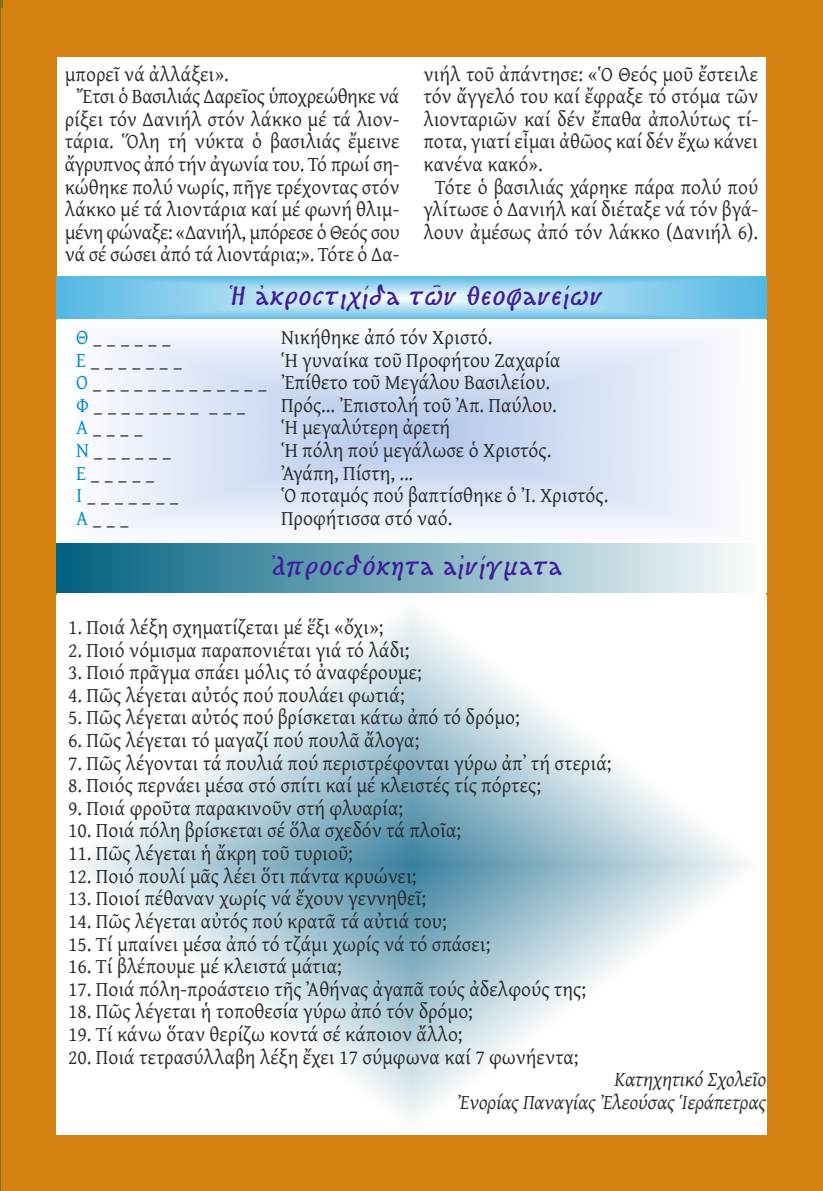
<style>
.page{position:relative;width:823px;height:1191px;background:#fff}
.page>*{position:absolute;margin:0;border:0;box-sizing:border-box;transform-origin:0 0}
.t1{font:italic 700 23.4px "KS Bouletee";letter-spacing:.1em;color:#401c9b}
.t2{font:21px/22.6px "Gentium";color:#272627;scale:.95 1}
.t3{font:italic 21px/22.6px "Gentium";color:#272627;text-align:right;scale:.95 1}
.t4{font:21px "Gentium";letter-spacing:-.025em;color:#272627;scale:.95 1}
.t5{font:21px "Gentium";letter-spacing:-.02em;color:#272627;scale:.95 1}
.s1{color:#0085cc}
</style>
<div class="page">
<div style="left:0;top:2px;width:8px;height:1189px;background:#806f1d"></div>
<div style="left:1px;top:8px;width:56px;height:1183px;background:#d58213"></div>
<div style="left:3px;top:0;width:819px;height:57px;background:#d58213"></div>
<div style="left:765px;top:2px;width:57px;height:1189px;background:#d58213"></div>
<div style="left:44px;top:1134px;width:778px;height:57px;background:#d58213"></div>
<svg style="left:57px;top:277px;width:708px;height:42px"></svg>
<svg style="left:101px;top:334px;width:620px;height:197px"></svg>
<img style="left:77px;top:610px;width:670px;height:511px">
<div style="left:57px;top:543px;width:708px;height:49px;background:linear-gradient(to right,#016280,#fbfdfd)"></div>
<p class="t2" style="left:65px;top:62px;width:174px">μπορεῖ νά ἀλλάξει».</p>
<p class="t5" style="left:76px;top:84px;width:341px">Ἔτσι ὁ Βασιλιάς ∆αρεῖος ὑποχρεώθηκε νά</p>
<p class="t2" style="left:65px;top:107px;width:353px">ρίξει τόν ∆ανιήλ στόν λάκκο μέ τά λιον-</p>
<p class="t2" style="left:65px;top:130px;width:353px">τάρια. Ὅλη τή νύκτα ὁ βασιλιάς ἔμεινε</p>
<p class="t2" style="left:65px;top:152px;width:353px">ἄγρυπνος ἀπό τήν ἀγωνία του. Τό πρωί ση-</p>
<p class="t2" style="left:65px;top:175px;width:353px">κώθηκε πολύ νωρίς, πῆγε τρέχοντας στόν</p>
<p class="t2" style="left:65px;top:198px;width:353px">λάκκο μέ τά λιοντάρια καί μέ φωνή θλιμ-</p>
<p class="t4" style="left:65px;top:219px;width:353px">μένη φώναξε: «∆ανιήλ, μπόρεσε ὁ Θεός σου</p>
<p class="t2" style="left:65px;top:243px;width:353px">νά σέ σώσει ἀπό τά λιοντάρια;». Τότε ὁ ∆α-</p>
<p class="t2" style="left:423px;top:62px;width:353px">νιήλ τοῦ ἀπάντησε: «Ὁ Θεός μοῦ ἔστειλε</p>
<p class="t2" style="left:423px;top:85px;width:353px">τόν ἄγγελό του καί ἔφραξε τό στόμα τῶν</p>
<p class="t2" style="left:423px;top:107px;width:353px">λιονταριῶν καί δέν ἔπαθα ἀπολύτως τί-</p>
<p class="t2" style="left:423px;top:130px;width:353px">ποτα, γιατί εἶμαι ἀθῶος καί δέν ἔχω κάνει</p>
<p class="t2" style="left:423px;top:152px;width:127px">κανένα κακό».</p>
<p class="t2" style="left:434px;top:175px;width:341px">Τότε ὁ βασιλιάς χάρηκε πάρα πολύ πού</p>
<p class="t2" style="left:423px;top:198px;width:353px">γλίτωσε ὁ ∆ανιήλ καί διέταξε νά τόν βγά-</p>
<p class="t2" style="left:423px;top:220px;width:353px">λουν ἀμέσως ἀπό τόν λάκκο (∆ανιήλ 6).</p>
<p class="t1" style="left:232px;top:285px;width:371px">Ἡ ἀκροστιχίδα τ῵ν Θεοφανείων</p>
<p class="t2" style="left:76px;top:325px;width:101px"><span class="s1">Θ</span>______</p>
<p class="t2" style="left:281px;top:325px;width:224px">Νικήθηκε ἀπό τόν Χριστό.</p>
<p class="t2" style="left:76px;top:348px;width:113px"><span class="s1">E</span>_______</p>
<p class="t2" style="left:76px;top:348px;width:511px;text-indent:205px">Ἡ γυναίκα τοῦ Προφήτου Ζαχαρία<br><span class="s1">O</span> _ _ _ _ _ _ _ _ _ _ _ _ _ Ἐπίθετο τοῦ Μεγάλου Βασιλείου.<br><span class="s1">Φ</span>________ ___</p>
<p class="t2" style="left:281px;top:393px;width:291px">Πρός... Ἐπιστολή τοῦ Ἀπ. Παύλου.</p>
<p class="t2" style="left:76px;top:416px;width:72px"><span class="s1">Α</span>____</p>
<p class="t2" style="left:281px;top:416px;width:179px">Ἡ μεγαλύτερη ἀρετή</p>
<p class="t2" style="left:76px;top:438px;width:102px"><span class="s1">Ν</span>______</p>
<p class="t2" style="left:281px;top:438px;width:286px">Ἡ πόλη πού μεγάλωσε ὁ Χριστός.</p>
<p class="t2" style="left:76px;top:461px;width:84px"><span class="s1">Ε</span>_____</p>
<p class="t2" style="left:281px;top:461px;width:140px">Ἀγάπη, Πίστη, ...</p>
<p class="t2" style="left:76px;top:484px;width:109px"><span class="s1">Ι</span>_______</p>
<p class="t2" style="left:281px;top:484px;width:346px">Ὁ ποταμός πού βαπτίσθηκε ὁ Ἰ. Χριστός.</p>
<p class="t2" style="left:76px;top:506px;width:57px"><span class="s1">Α</span>___</p>
<p class="t2" style="left:281px;top:506px;width:182px">Προφήτισσα στό ναό.</p>
<p class="t1" style="left:273px;top:555px;width:290px">Ἀπροσδόκητα αἰνίγματα</p>
<p class="t2" style="left:68px;top:615px;width:333px">1. Ποιά λέξη σχηματίζεται μέ ἕξι «ὄχι»;</p>
<p class="t2" style="left:68px;top:638px;width:360px">2. Ποιό νόμισμα παραπονιέται γιά τό λάδι;</p>
<p class="t2" style="left:68px;top:660px;width:373px">3. Ποιό πρᾶγμα σπάει μόλις τό ἀναφέρουμε;</p>
<p class="t2" style="left:68px;top:683px;width:355px">4. Πῶς λέγεται αὐτός πού πουλάει φωτιά;</p>
<p class="t2" style="left:68px;top:706px;width:476px">5. Πῶς λέγεται αὐτός πού βρίσκεται κάτω ἀπό τό δρόμο;</p>
<p class="t2" style="left:68px;top:728px;width:371px">6. Πῶς λέγεται τό μαγαζί πού πουλᾶ ἄλογα;</p>
<p class="t2" style="left:68px;top:751px;width:573px">7. Πῶς λέγονται τά πουλιά πού περιστρέφονται γύρω ἀπ᾽ τή στεριά;</p>
<p class="t2" style="left:68px;top:773px;width:499px">8. Ποιός περνάει μέσα στό σπίτι καί μέ κλειστές τίς πόρτες;</p>
<p class="t2" style="left:68px;top:796px;width:354px">9. Ποιά φροῦτα παρακινοῦν στή φλυαρία;</p>
<p class="t2" style="left:68px;top:819px;width:415px">10. Ποιά πόλη βρίσκεται σέ ὅλα σχεδόν τά πλοῖα;</p>
<p class="t2" style="left:68px;top:841px;width:301px">11. Πῶς λέγεται ἡ ἄκρη τοῦ τυριοῦ;</p>
<p class="t2" style="left:68px;top:864px;width:368px">12. Ποιό πουλί μᾶς λέει ὅτι πάντα κρυώνει;</p>
<p class="t2" style="left:68px;top:886px;width:378px">13. Ποιοί πέθαναν χωρίς νά ἔχουν γεννηθεῖ;</p>
<p class="t2" style="left:68px;top:909px;width:399px">14. Πῶς λέγεται αὐτός πού κρατᾶ τά αὐτιά του;</p>
<p class="t2" style="left:68px;top:932px;width:445px">15. Τί μπαίνει μέσα ἀπό τό τζάμι χωρίς νά τό σπάσει;</p>
<p class="t2" style="left:68px;top:954px;width:289px">16. Τί βλέπουμε μέ κλειστά μάτια;</p>
<p class="t2" style="left:68px;top:977px;width:546px">17. Ποιά πόλη-προάστειο τῆς Ἀθήνας ἀγαπᾶ τούς ἀδελφούς της;</p>
<p class="t2" style="left:68px;top:999px;width:427px">18. Πῶς λέγεται ἡ τοποθεσία γύρω ἀπό τόν δρόμο;</p>
<p class="t2" style="left:68px;top:1022px;width:416px">19. Τί κάνω ὅταν θερίζω κοντά σέ κάποιον ἄλλο;</p>
<p class="t2" style="left:68px;top:1045px;width:538px">20. Ποιά τετρασύλλαβη λέξη ἔχει 17 σύμφωνα καί 7 φωνήεντα;</p>
<p class="t3" style="left:457px;top:1067px;width:326px">Κατηχητικό Σχολεῖο<br>Ἐνορίας Παναγίας Ἐλεούσας Ἱεράπετρας</p>
</div>
